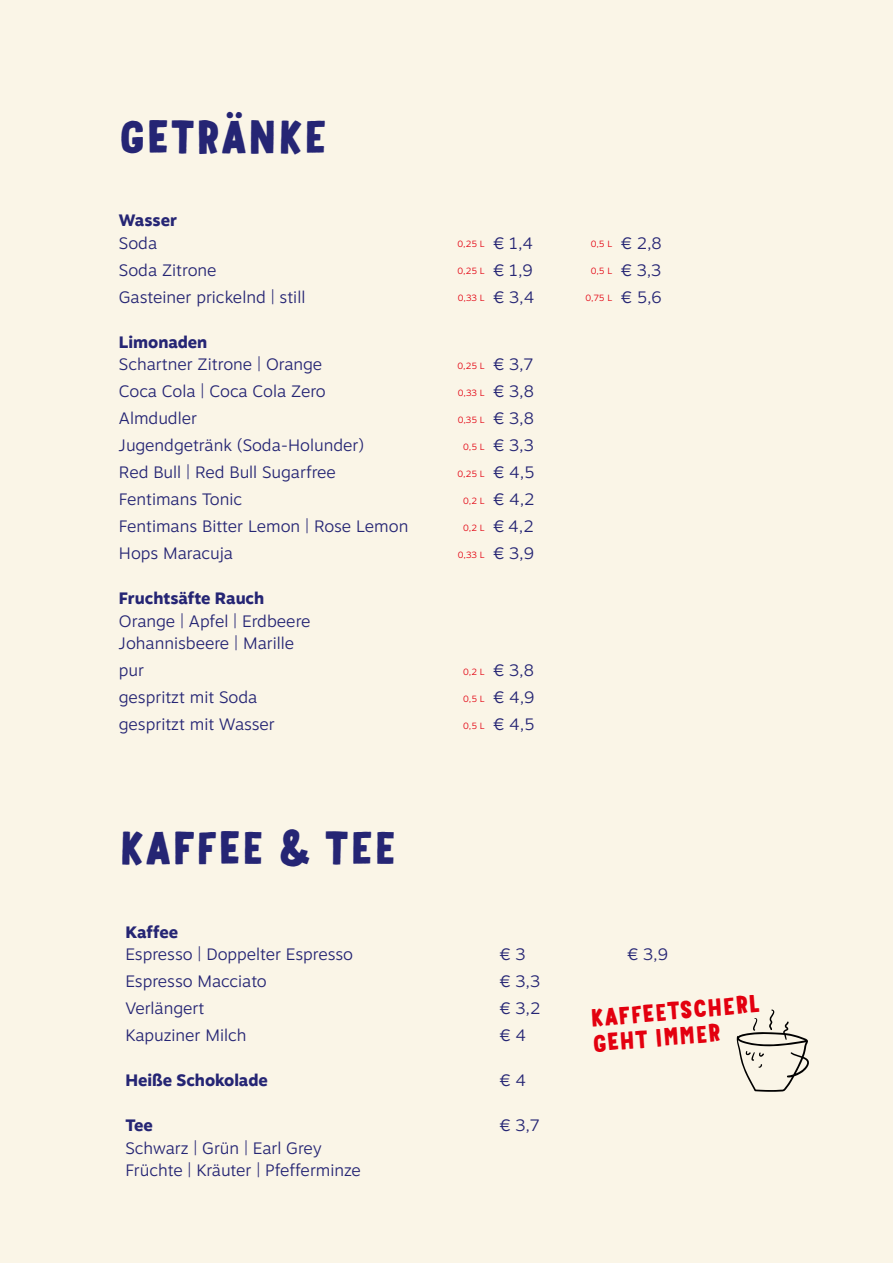
<style>
.page{position:relative;width:893px;height:1263px;background:#faf5e7}
.page>*{position:absolute;margin:0;border:0;box-sizing:border-box;transform-origin:0 0}
.t1{font:500 45.3px "Mr Dodo";color:#252574}
.t2{font:500 24px/25.5px "Mr Dodo";color:#e3000f}
.t3{font:300 16.5px/22.5px "Motiva Sans";color:#252574}
.t4{font:800 16.5px "Motiva Sans";color:#252574}
.t5{font:300 9px "Motiva Sans";color:#e3000f}
.s1{font-size:16.5px;color:#252574}
</style>
<div class="page">
<svg style="left:737px;top:1009px;width:72px;height:83px"></svg>
<h1 class="t1" style="left:119px;top:108px;width:210px">GETRÄNKE</h1>
<p class="t4" style="left:119px;top:208px;width:60px">Wasser</p>
<p class="t3" style="left:119px;top:231px;width:40px">Soda</p>
<p class="t5" style="left:457px;top:237px;width:77px">0,25 L <span class="s1">€ 1,4</span></p>
<p class="t5" style="left:591px;top:237px;width:73px">0,5 L <span class="s1">€ 2,8</span></p>
<p class="t3" style="left:119px;top:258px;width:99px">Soda Zitrone</p>
<p class="t5" style="left:457px;top:264px;width:77px">0,25 L <span class="s1">€ 1,9</span></p>
<p class="t5" style="left:591px;top:264px;width:72px">0,5 L <span class="s1">€ 3,3</span></p>
<p class="t3" style="left:119px;top:285px;width:188px">Gasteiner prickelnd | still</p>
<p class="t5" style="left:458px;top:291px;width:78px">0,33 L <span class="s1">€ 3,4</span></p>
<p class="t5" style="left:585px;top:291px;width:78px">0,75 L <span class="s1">€ 5,6</span></p>
<p class="t4" style="left:119px;top:330px;width:90px">Limonaden</p>
<p class="t3" style="left:119px;top:353px;width:205px">Schartner Zitrone | Orange</p>
<p class="t5" style="left:457px;top:359px;width:77px">0,25 L <span class="s1">€ 3,7</span></p>
<p class="t3" style="left:119px;top:380px;width:208px">Coca Cola | Coca Cola Zero</p>
<p class="t5" style="left:458px;top:386px;width:78px">0,33 L <span class="s1">€ 3,8</span></p>
<p class="t3" style="left:119px;top:407px;width:80px">Almdudler</p>
<p class="t5" style="left:458px;top:413px;width:78px">0,35 L <span class="s1">€ 3,8</span></p>
<p class="t3" style="left:119px;top:434px;width:247px">Jugendgetränk (Soda-Holunder)</p>
<p class="t5" style="left:463px;top:440px;width:72px">0,5 L <span class="s1">€ 3,3</span></p>
<p class="t3" style="left:119px;top:461px;width:219px">Red Bull | Red Bull Sugarfree</p>
<p class="t5" style="left:457px;top:467px;width:79px">0,25 L <span class="s1">€ 4,5</span></p>
<p class="t3" style="left:119px;top:488px;width:125px">Fentimans Tonic</p>
<p class="t5" style="left:463px;top:494px;width:73px">0,2 L <span class="s1">€ 4,2</span></p>
<p class="t3" style="left:119px;top:515px;width:291px">Fentimans Bitter Lemon | Rose Lemon</p>
<p class="t5" style="left:463px;top:521px;width:72px">0,2 L <span class="s1">€ 4,2</span></p>
<p class="t3" style="left:119px;top:542px;width:116px">Hops Maracuja</p>
<p class="t5" style="left:458px;top:548px;width:77px">0,33 L <span class="s1">€ 3,9</span></p>
<p class="t4" style="left:119px;top:586px;width:147px">Fruchtsäfte Rauch</p>
<p class="t3" style="left:119px;top:609px;width:193px">Orange | Apfel | Erdbeere<br>Johannisbeere | Marille</p>
<p class="t3" style="left:119px;top:659px;width:27px">pur</p>
<p class="t5" style="left:463px;top:665px;width:72px">0,2 L <span class="s1">€ 3,8</span></p>
<p class="t3" style="left:119px;top:686px;width:140px">gespritzt mit Soda</p>
<p class="t5" style="left:463px;top:692px;width:73px">0,5 L <span class="s1">€ 4,9</span></p>
<p class="t3" style="left:119px;top:713px;width:157px">gespritzt mit Wasser</p>
<p class="t5" style="left:463px;top:719px;width:73px">0,5 L <span class="s1">€ 4,5</span></p>
<h1 class="t1" style="left:119px;top:820px;width:279px">KAFFEE &amp; TEE</h1>
<p class="t4" style="left:125px;top:920px;width:54px">Kaffee</p>
<p class="t3" style="left:125px;top:943px;width:229px">Espresso | Doppelter Espresso</p>
<p class="t3" style="left:500px;top:943px;width:28px">€ 3</p>
<p class="t3" style="left:627px;top:943px;width:42px">€ 3,9</p>
<p class="t3" style="left:125px;top:970px;width:143px">Espresso Macciato</p>
<p class="t3" style="left:500px;top:970px;width:42px">€ 3,3</p>
<p class="t3" style="left:125px;top:997px;width:80px">Verlängert</p>
<p class="t3" style="left:500px;top:997px;width:42px">€ 3,2</p>
<p class="t3" style="left:125px;top:1024px;width:123px">Kapuziner Milch</p>
<p class="t3" style="left:500px;top:1024px;width:28px">€ 4</p>
<p class="t4" style="left:125px;top:1068px;width:144px">Heiße Schokolade</p>
<p class="t3" style="left:500px;top:1069px;width:28px">€ 4</p>
<p class="t4" style="left:125px;top:1113px;width:29px">Tee</p>
<p class="t3" style="left:500px;top:1114px;width:42px">€ 3,7</p>
<p class="t3" style="left:125px;top:1136px;width:237px">Schwarz | Grün | Earl Grey<br>Früchte | Kräuter | Pfefferminze</p>
<h2 class="t2" style="left:589px;top:1006px;width:171px;rotate:-5deg">KAFFEETSCHERL<br>GEHT IMMER</h2>
</div>
